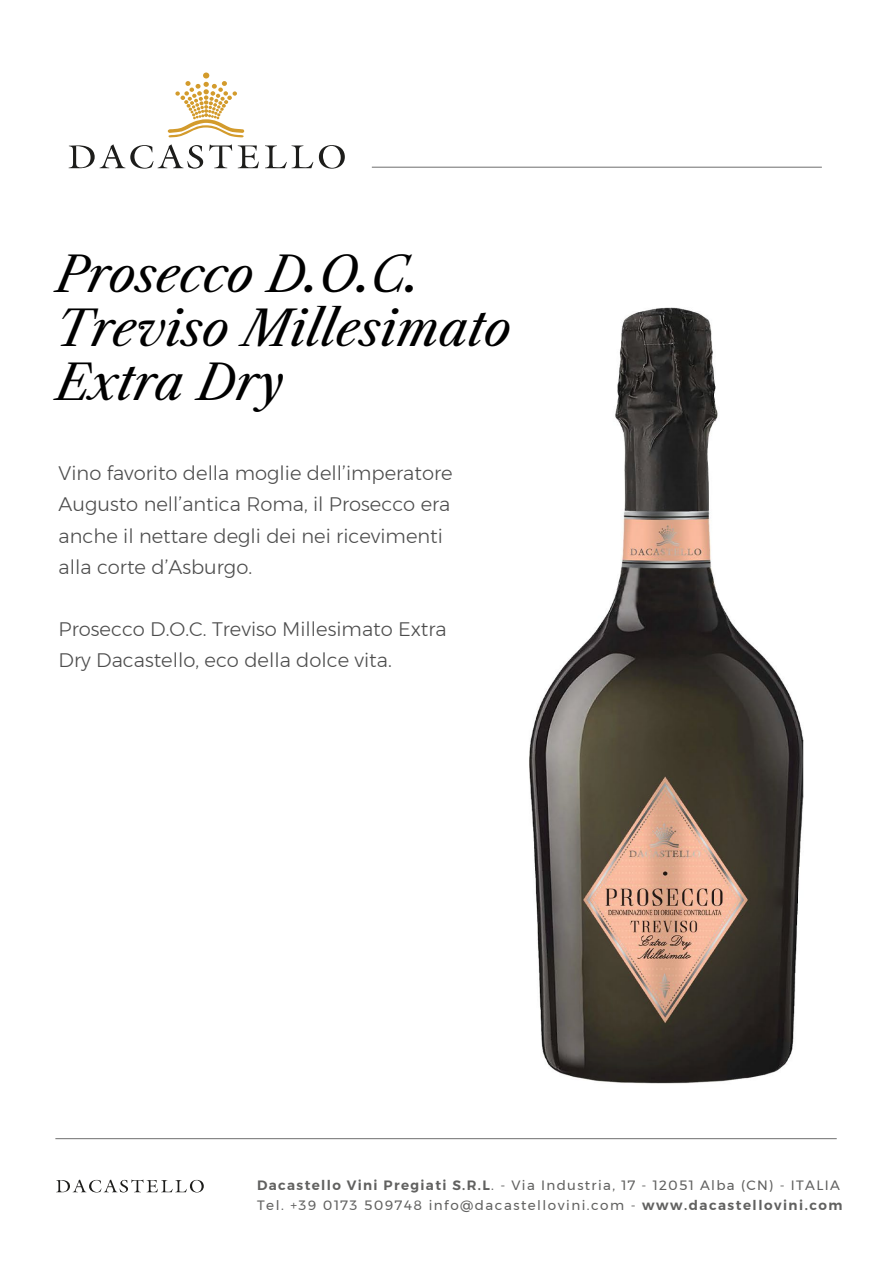
<style>
.page{position:relative;width:893px;height:1263px;background:#fff}
.page>*{position:absolute;margin:0;border:0;box-sizing:border-box;transform-origin:0 0}
.t1{font:italic 48px/54px "Libre Caslon Text";letter-spacing:-.005em;color:#000}
.t2{font:300 19.5px/31.5px "Montserrat";color:#4d4d4d}
.t3{font:13.5px/19.5px "Montserrat";letter-spacing:.11em;color:#616160}
.s1{font-weight:600}
</style>
<div class="page">
<hr style="left:372px;top:167px;width:450px;height:1px;background:#6e6e6e">
<svg style="left:69px;top:144px;width:276px;height:25px"></svg>
<svg style="left:168px;top:73px;width:76px;height:64px"></svg>
<svg style="left:56px;top:1179px;width:148px;height:13px"></svg>
<hr style="left:55px;top:1138px;width:782px;height:1px;background:#6e6e6e">
<img style="left:529px;top:307px;width:275px;height:777px">
<h1 class="t1" style="left:56px;top:248px;width:456px">Prosecco D.O.C.<br>Treviso Millesimato<br>Extra Dry</h1>
<p class="t2" style="left:59px;top:457px;width:395px">Vino favorito della moglie dell’imperatore Augusto nell’antica Roma, il Prosecco era anche il nettare degli dei nei ricevimenti alla corte d’Asburgo.</p>
<p class="t2" style="left:59px;top:613px;width:390px">Prosecco D.O.C. Treviso Millesimato Extra<br>Dry Dacastello, eco della dolce vita.</p>
<p class="t3" style="left:257px;top:1175px;width:587px"><span class="s1">Dacastello Vini Pregiati S.R.L</span>. - Via Industria, 17 - 12051 Alba (CN) - ITALIA<br>Tel. +39 0173 509748 info@dacastellovini.com - <span class="s1">www.dacastellovini.com</span></p>
</div>
